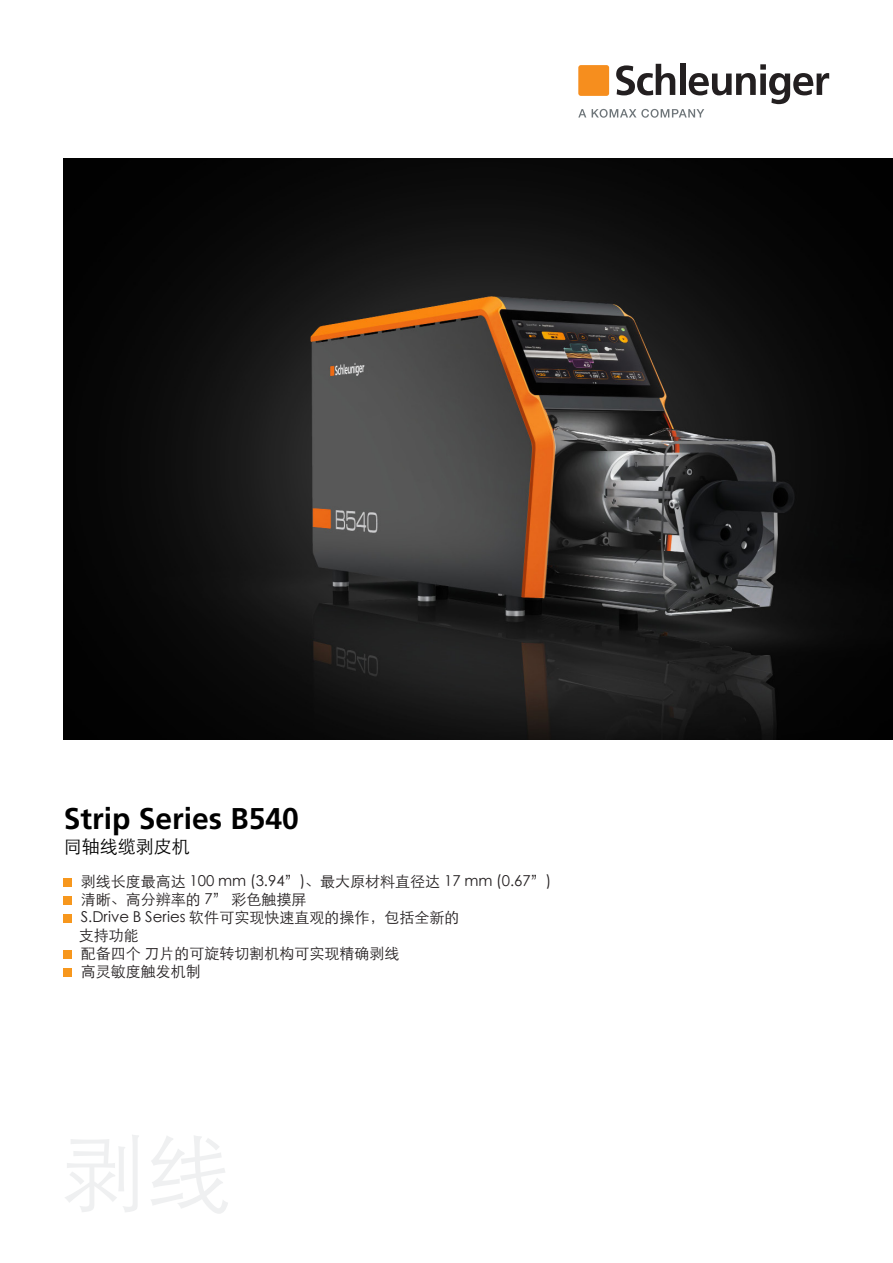
<style>
.page{position:relative;width:893px;height:1263px;background:#fff}
.page>*{position:absolute;margin:0;border:0;box-sizing:border-box;transform-origin:0 0}
.t1{font:700 30px "Frutiger LT Com";color:#000}
.t2{font:18px "ST Xihei";color:#000}
.copy{font:15px "ST Xihei";color:#231f20}
</style>
<div class="page">
<svg style="left:578px;top:109px;width:8px;height:8px"></svg>
<svg style="left:592px;top:64px;width:237px;height:54px"></svg>
<div style="left:578px;top:65px;width:31px;height:31px;background:#f68e1e;border-radius:3px"></div>
<div style="left:64px;top:878px;width:8px;height:8px;background:#f7971d"></div>
<div style="left:64px;top:896px;width:8px;height:8px;background:#f7971d"></div>
<div style="left:64px;top:914px;width:8px;height:8px;background:#f7971d"></div>
<div style="left:64px;top:950px;width:8px;height:8px;background:#f7971d"></div>
<div style="left:64px;top:968px;width:8px;height:8px;background:#f7971d"></div>
<img style="left:64px;top:158px;width:829px;height:582px">
<p class="t1" style="left:64px;top:801px;width:237px">Strip Series B540</p>
<p class="t2" style="left:64px;top:832px;width:127px">同轴线缆剥皮机</p>
<p class="copy" style="left:81px;top:870px;width:472px">剥线长度最高达 100 mm (3.94”)、最大原材料直径达 17 mm (0.67”)</p>
<p class="copy" style="left:81px;top:888px;width:227px">清晰、高分辨率的 7” 彩色触摸屏</p>
<p class="copy" style="left:81px;top:906px;width:380px">S.Drive B Series 软件可实现快速直观的操作，包括全新的</p>
<p class="copy" style="left:79px;top:924px;width:61px">支持功能</p>
<p class="copy" style="left:81px;top:942px;width:320px">配备四个 刀片的可旋转切割机构可实现精确剥线</p>
<p class="copy" style="left:81px;top:960px;width:121px">高灵敏度触发机制</p>
</div>
